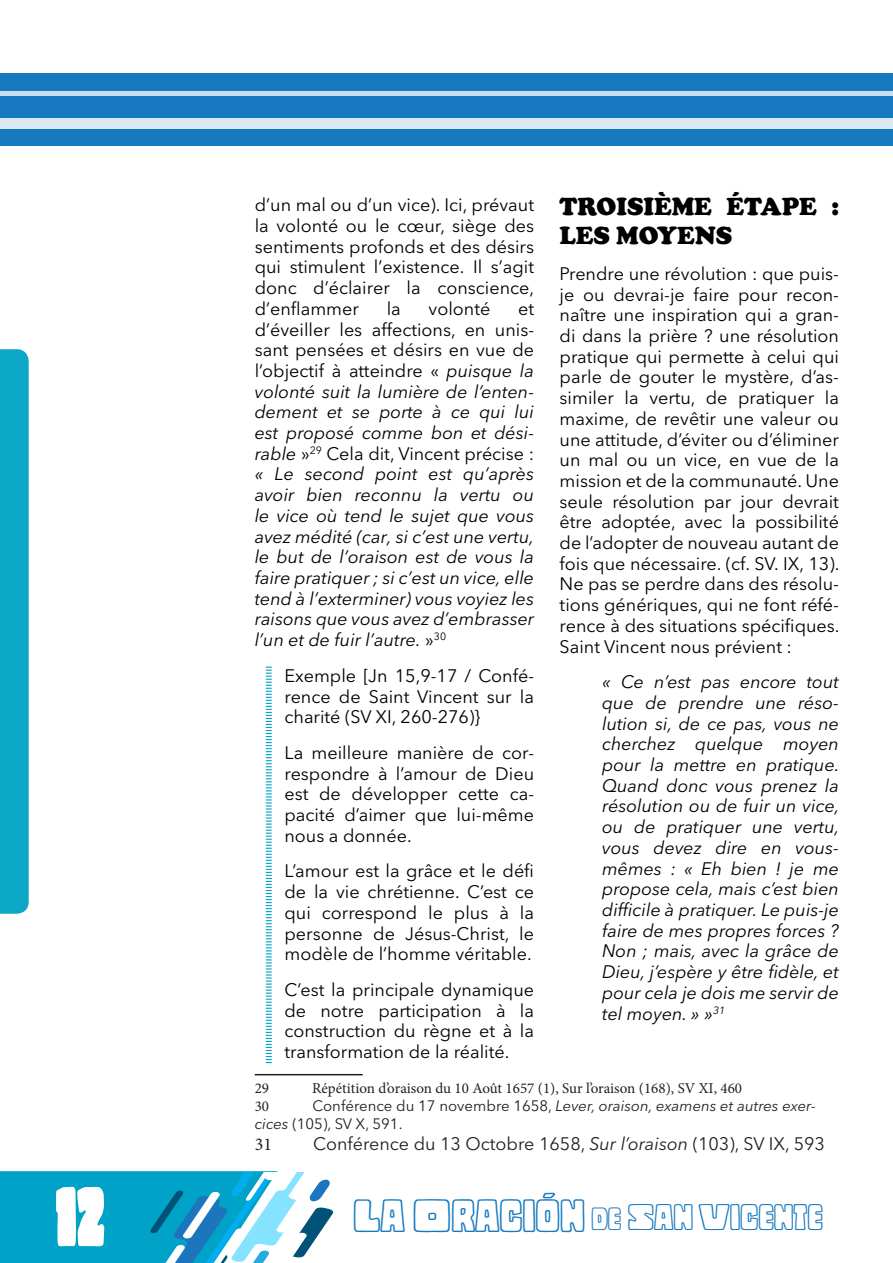
<style>
.page{position:relative;width:893px;height:1263px;background:#fff}
.page>*{position:absolute;margin:0;border:0;box-sizing:border-box;transform-origin:0 0}
.t1{font:78.75px "Copal Std Solid";color:#fff;scale:.67 1}
.t2{font:34.5px "Copal Std Outline";color:#1779bf}
.Cuerpo_A{font:900 25.5px/29.4px "Cooper";color:#000}
.Cuerpo_A-2{font:18px/20.7px "Avenir Next LT Pro";color:#000;text-align:justify}
.Cuerpo_A-3{font:italic 18px/20.7px "Avenir Next LT Pro";color:#000;text-align:justify}
.t3{font:18px "Avenir Next LT Pro";color:#231f20}
.t4{font:18px "Minion Pro";color:#231f20}
.t5{font:15px/18px "Avenir Next LT Pro";color:#231f20}
.t6{font:15px "Minion Pro";color:#231f20}
.s1{font-style:normal}
.s2{font-style:italic}
.s3{font-size:43.5px}
.s4{font-size:30px}
</style>
<div class="page">
<div style="left:0;top:349px;width:29px;height:565px;background:#0ca7c6"></div>
<div style="left:0;top:73px;width:893px;height:73px;background:#1779bf"></div>
<div style="left:0;top:91px;width:893px;height:5px;background:#c6deef"></div>
<div style="left:0;top:118px;width:893px;height:11px;background:#d9e9f4"></div>
<svg style="left:0;top:1171px;width:334px;height:92px"></svg>
<hr style="left:255px;top:1074px;width:108px;height:1px;background:#231f20">
<svg style="left:266px;top:666px;width:6px;height:397px"></svg>
<h1 class="t1" style="left:56px;top:1175px;width:75px">12</h1>
<p class="Cuerpo_A" style="left:560px;top:192px;width:281px">TROISIÈME ÉTAPE :<br>LES MOYENS</p>
<p class="Cuerpo_A-2" style="left:560px;top:263px;width:281px">Prendre une révolution : que puis&shy;je ou devrai-je faire pour recon&shy;naître une inspiration qui a gran&shy;di dans la prière ? une résolution pratique qui permette à celui qui parle de gouter le mystère, d’as&shy;similer la vertu, de pratiquer la maxime, de revêtir une valeur ou une attitude, d’éviter ou d’éliminer un mal ou un vice, en vue de la mission et de la communauté. Une seule résolution par jour devrait être adoptée, avec la possibilité de l’adopter de nouveau autant de fois que nécessaire. (cf. SV. IX, 13).<br>Ne pas se perdre dans des résolu&shy;tions génériques, qui ne font réfé&shy;rence à des situations spécifiques.<br>Saint Vincent nous prévient :</p>
<p class="Cuerpo_A-3" style="left:602px;top:672px;width:239px">« Ce n’est pas encore tout que de prendre une réso&shy;lution si, de ce pas, vous ne cherchez quelque moyen pour la mettre en pratique.<br>Quand donc vous prenez la résolution ou de fuir un vice, ou de pratiquer une vertu, vous devez dire en vous&shy;mêmes : « Eh bien ! je me p rop ose cela, mais c’est bien difficile à p ratiquer. Le p uis-je faire de mes p rop res forces ?<br>Non ; mais, avec la grâce de Dieu, j’esp ère y être fidèle, et p our cela je dois me servir de tel moyen. » »<sup>31</sup></p>
<p class="Cuerpo_A-2" style="left:255px;top:195px;width:281px">d’un mal ou d’un vice). Ici, prévaut la volonté ou le cœur, siège des sentiments profonds et des désirs qui stimulent l’existence. Il s’agit donc d’éclairer la conscience, d’enflammer</p>
<p class="Cuerpo_A-2" style="left:387px;top:298px;width:16px">la</p>
<p class="Cuerpo_A-2" style="left:429px;top:298px;width:63px">volonté</p>
<p class="Cuerpo_A-3" style="left:255px;top:298px;width:281px;text-indent:263px"><span class="s1">et d’éveiller les affections, en unis&shy;sant pensées et désirs en vue de l’objectif à atteindre «</span> puisque la volonté suit la lumière de l’enten&shy;dement et se porte à ce qui lui est p rop osé comme bon et dési&shy;rable <span class="s1">»</span><sup>29</sup> <span class="s1">Cela dit, Vincent précise : </span>« Le second point est qu’après avoir bien reconnu la vertu ou le vice où tend le sujet que vous avez médité (car, si c’est une vertu, le but de l’oraison est de vous la faire p ratiquer ; si c’est un vice, elle tend à l’exterminer) vous voyiez les raisons que vous avez d’embrasser l’un et de fuir l’autre. <span class="s1">»</span><sup>30</sup></p>
<p class="Cuerpo_A-2" style="left:284px;top:665px;width:251px">Exemple [Jn 15,9-17 / Confé&shy;rence de Saint Vincent sur la charité (SV XI, 260-276)}</p>
<p class="Cuerpo_A-2" style="left:284px;top:742px;width:251px">La meilleure manière de cor&shy;respondre à l’amour de Dieu est de développer cette ca&shy;pacité d’aimer que lui-même nous a donnée.</p>
<p class="Cuerpo_A-2" style="left:284px;top:861px;width:251px">L’amour est la grâce et le défi de la vie chrétienne. C’est ce qui correspond le plus à la personne de Jésus-Christ, le modèle de l’homme véritable.</p>
<p class="Cuerpo_A-2" style="left:284px;top:979px;width:251px">C’est la principale dynamique de notre participation à la construction du règne et à la transformation de la réalité.</p>
<p class="t6" style="left:255px;top:1078px;width:16px">29</p>
<p class="t6" style="left:312px;top:1078px;width:431px">Répétition d’oraison du 10 Août 1657 (1), Sur l’oraison (168), SV XI, 460</p>
<p class="t6" style="left:255px;top:1096px;width:16px">30</p>
<p class="t5" style="left:255px;top:1096px;width:563px;text-indent:58px">Conférence du 17 novembre 1658, <span class="s2">Lever, oraison, examens et autres exer&shy;cices</span> (105), SV X, 591.</p>
<p class="t4" style="left:255px;top:1132px;width:19px">31</p>
<p class="t3" style="left:313px;top:1133px;width:513px">Conférence du 13 Octobre 1658, <span class="s2">Sur l’oraison</span> (103), SV IX, 593</p>
<h2 class="t2" style="left:353px;top:1199px;width:471px"><span class="s3">LA ORACIÓN</span> <span class="s4">DE</span> SAN VICENTE</h2>
</div>
